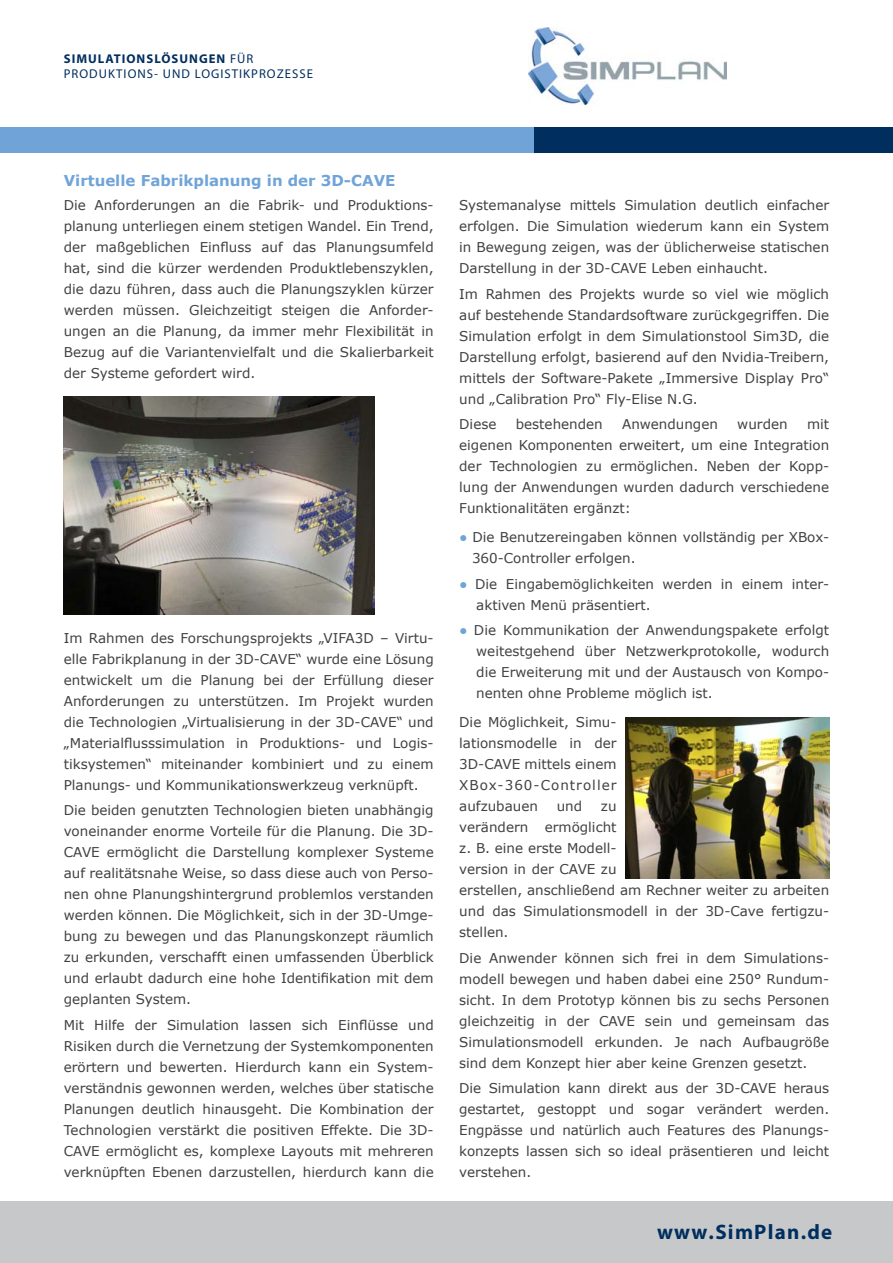
<style>
.page{position:relative;width:893px;height:1263px;background:#fff}
.page>*{position:absolute;margin:0;border:0;box-sizing:border-box;transform-origin:0 0}
.t1{font:700 21px "Myriad Pro";letter-spacing:.06em;color:#002e5e}
.t2{font:700 15px "Verdana";color:#70a4d8}
.t3{font:13.5px/21px "Verdana";color:#414042;text-align:justify}
.t4{font:12.75px/15.3px "Myriad Pro";letter-spacing:.08em;color:#002e5e}
.s1{font-weight:700}
.s2{font-weight:700;font-size:12px;color:#70a4d8}
</style>
<div class="page">
<div style="left:0;top:1201px;width:893px;height:62px;background:#c7c8ca"></div>
<img style="left:529px;top:28px;width:198px;height:77px">
<div style="left:0;top:128px;width:893px;height:25px;background:#002e5e"></div>
<div style="left:0;top:128px;width:533px;height:25px;background:#70a4d8"></div>
<img style="left:625px;top:717px;width:204px;height:161px">
<img style="left:64px;top:396px;width:310px;height:218px">
<p class="t4" style="left:64px;top:51px;width:251px"><span class="s1">SIMULATIONSLÖSUNGEN</span> FÜR<br>PRODUKTIONS- UND LOGISTIKPROZESSE</p>
<p class="t2" style="left:64px;top:170px;width:333px">Virtuelle Fabrikplanung in der 3D-CAVE</p>
<p class="t3" style="left:64px;top:195px;width:371px">Die Anforderungen an die Fabrik- und Produktions&shy;planung unterliegen einem stetigen Wandel. Ein Trend, der maßgeblichen Einfluss auf das Planungsumfeld hat, sind die kürzer werdenden Produktlebenszyklen, die dazu führen, dass auch die Planungszyklen kürzer werden müssen. Gleichzeitigt steigen die Anforder&shy;ungen an die Planung, da immer mehr Flexibilität in Bezug auf die Variantenvielfalt und die Skalierbarkeit der Systeme gefordert wird.</p>
<p class="t3" style="left:64px;top:627px;width:371px">Im Rahmen des Forschungsprojekts „VIFA3D – Virtu&shy;elle Fabrikplanung in der 3D-CAVE“ wurde eine Lösung entwickelt um die Planung bei der Erfüllung dieser Anforderungen zu unterstützen. Im Projekt wurden die Technologien „Virtualisierung in der 3D-CAVE“ und „Materialflusssimulation in Produktions- und Logis&shy;tiksystemen“ miteinander kombiniert und zu einem Planungs- und Kommunikationswerkzeug verknüpft.</p>
<p class="t3" style="left:64px;top:800px;width:371px">Die beiden genutzten Technologien bieten unabhängig voneinander enorme Vorteile für die Planung. Die 3D-CAVE ermöglicht die Darstellung komplexer Systeme auf realitätsnahe Weise, so dass diese auch von Perso&shy;nen ohne Planungshintergrund problemlos verstanden werden können. Die Möglichkeit, sich in der 3D-Umge&shy;bung zu bewegen und das Planungskonzept räumlich zu erkunden, verschafft einen umfassenden Überblick und erlaubt dadurch eine hohe Identifikation mit dem geplanten System.</p>
<p class="t3" style="left:64px;top:1014px;width:371px">Mit Hilfe der Simulation lassen sich Einflüsse und Risiken durch die Vernetzung der Systemkomponenten erörtern und bewerten. Hierdurch kann ein System&shy;verständnis gewonnen werden, welches über statische Planungen deutlich hinausgeht. Die Kombination der Technologien verstärkt die positiven Effekte. Die 3D-CAVE ermöglicht es, komplexe Layouts mit mehreren verknüpften Ebenen darzustellen, hierdurch kann die</p>
<p class="t3" style="left:459px;top:195px;width:371px">Systemanalyse mittels Simulation deutlich einfacher erfolgen. Die Simulation wiederum kann ein System in Bewegung zeigen, was der üblicherweise statischen Darstellung in der 3D-CAVE Leben einhaucht.</p>
<p class="t3" style="left:459px;top:283px;width:371px">Im Rahmen des Projekts wurde so viel wie möglich auf bestehende Standardsoftware zurückgegriffen. Die Simulation erfolgt in dem Simulationstool Sim3D, die Darstellung erfolgt, basierend auf den Nvidia-Treibern, mittels der Software-Pakete „Immersive Display Pro“ und „Calibration Pro“ Fly-Elise N.G.</p>
<p class="t3" style="left:459px;top:413px;width:39px">Diese</p>
<p class="t3" style="left:516px;top:413px;width:88px">bestehenden</p>
<p class="t3" style="left:622px;top:413px;width:97px">Anwendungen</p>
<p class="t3" style="left:737px;top:413px;width:52px">wurden</p>
<p class="t3" style="left:459px;top:413px;width:371px;text-indent:348px">mit eigenen Komponenten erweitert, um eine Integration der Technologien zu ermöglichen. Neben der Kopp&shy;lung der Anwendungen wurden dadurch verschiedene Funktionalitäten ergänzt:</p>
<p class="t3" style="left:472px;top:527px;width:359px;text-indent:-13px"><span class="s2">•</span> Die Benutzereingaben können vollständig per XBox-<br>360-Controller erfolgen.</p>
<p class="t3" style="left:476px;top:573px;width:354px;text-indent:-17px"><span class="s2">•</span> Die Eingabemöglichkeiten werden in einem inter&shy;aktiven Menü präsentiert.</p>
<p class="t3" style="left:476px;top:619px;width:354px;text-indent:-17px"><span class="s2">•</span> Die Kommunikation der Anwendungspakete erfolgt weitestgehend über Netzwerkprotokolle, wodurch die Erweiterung mit und der Austausch von Kompo&shy;nenten ohne Probleme möglich ist.</p>
<p class="t3" style="left:459px;top:712px;width:159px">Die Möglichkeit, Simu&shy;lationsmodelle in der 3D-CAVE mittels einem XBox-360-Controller aufzubauen</p>
<p class="t3" style="left:557px;top:796px;width:27px">und</p>
<p class="t3" style="left:459px;top:796px;width:371px;text-align:left;text-indent:142px">zu<br>verändern ermöglicht<br>z. B. eine erste Modell-<br>version in der CAVE zu<br>erstellen, anschließend am Rechner weiter zu arbeiten und das Simulationsmodell in der 3D-Cave fertigzu&shy;stellen.</p>
<p class="t3" style="left:459px;top:947px;width:371px">Die Anwender können sich frei in dem Simulations&shy;modell bewegen und haben dabei eine 250° Rundum&shy;sicht. In dem Prototyp können bis zu sechs Personen gleichzeitig in der CAVE sein und gemeinsam das Simulationsmodell erkunden. Je nach Aufbaugröße sind dem Konzept hier aber keine Grenzen gesetzt.</p>
<p class="t3" style="left:459px;top:1077px;width:371px">Die Simulation kann direkt aus der 3D-CAVE heraus gestartet, gestoppt und sogar verändert werden.<br>Engpässe und natürlich auch Features des Planungs&shy;konzepts lassen sich so ideal präsentieren und leicht verstehen.</p>
<h1 class="t1" style="left:657px;top:1218px;width:177px">www.SimPlan.de</h1>
</div>
